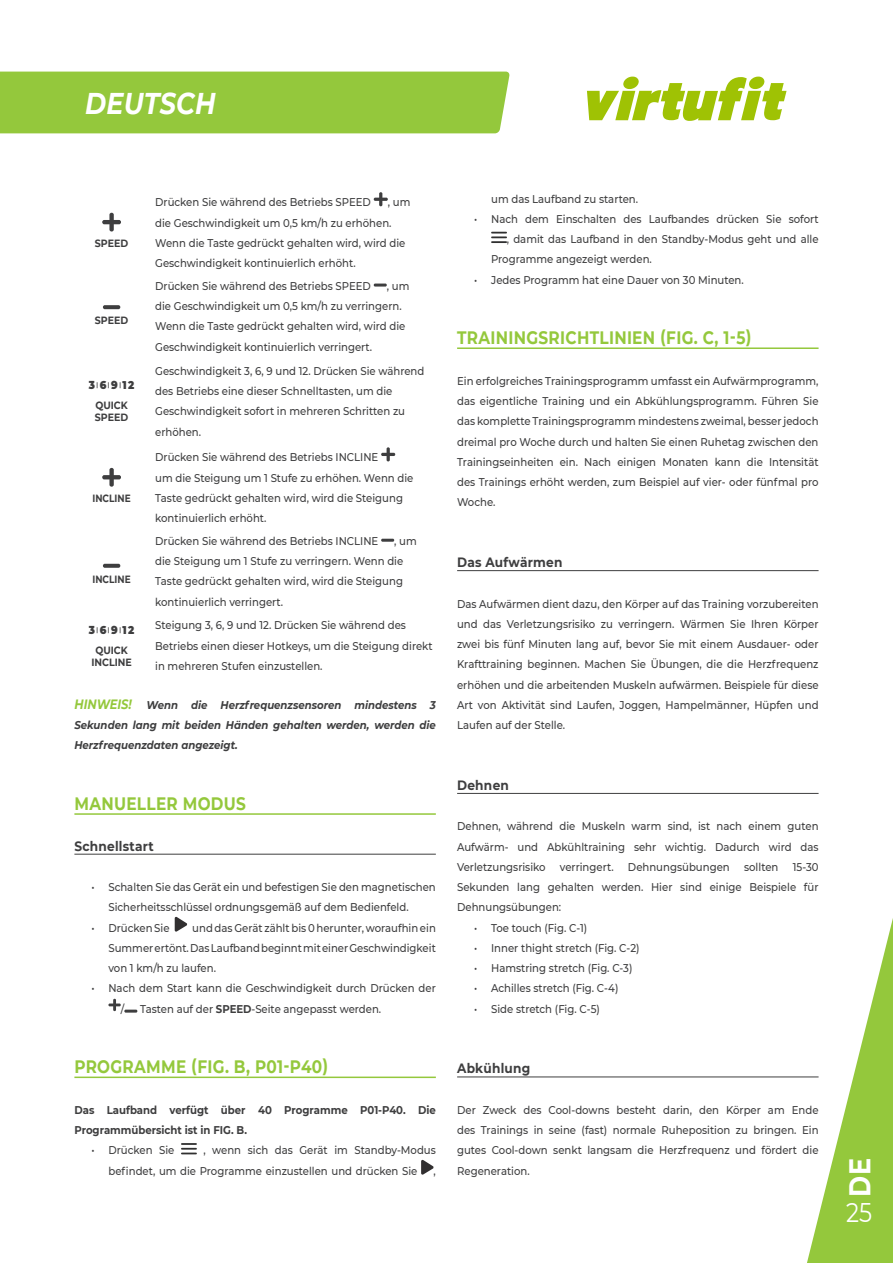
<style>
.page{position:relative;width:893px;height:1263px;background:#fff}
.page>*{position:absolute;margin:0;border:0;box-sizing:border-box;transform-origin:0 0}
.t1{font:italic 700 30px "Montserrat";letter-spacing:.01em;color:#fff;scale:.85 1}
.t2{font:700 30px "Montserrat";color:#fff;scale:.85 1}
.t3{font:27px "Montserrat";color:#fff;scale:.85 1}
.VF__Opsomming_platte_tekst{font:700 18px "Montserrat";letter-spacing:.02em;color:#94c83c;scale:.85 1}
.VF__Opsomming_platte_tekst-2{font:700 13.5px "Montserrat";letter-spacing:.02em;color:#3e3e3f;scale:.9 1}
.t4{font:500 11.25px/20.2px "Montserrat";color:#3e3e3f;scale:.9 1}
.VF__Opsomming_platte_tekst-3{font:italic 700 11.25px/20.2px "Montserrat";color:#3e3e3f;text-align:justify;scale:.9 1}
.t5{font:700 11.25px/20.2px "Montserrat";color:#3e3e3f;scale:.9 1}
.t6{font:900 11.25px "Montserrat";color:#3e3e3f;scale:.9 1}
.t7{font:700 10.5px/12px "Montserrat";color:#3e3e3f;scale:.9 1}
.t8{font:700 10.5px "Montserrat";color:#3e3e3f;scale:.85 1}
.s1{font-size:13.5px;color:#94c83c}
.s2{font-weight:700}
</style>
<div class="page">
<div style="left:0;top:72px;width:510px;height:61px;background:#94c83c"></div>
<svg style="left:587px;top:77px;width:199px;height:44px"></svg>
<svg style="left:798px;top:792px;width:95px;height:471px"></svg>
<hr style="left:457px;top:347px;width:362px;height:2px;background:#94c83c">
<hr style="left:457px;top:570px;width:362px;height:1px;background:#3e3e3f">
<hr style="left:457px;top:793px;width:362px;height:1px;background:#3e3e3f">
<hr style="left:457px;top:1076px;width:362px;height:1px;background:#3e3e3f">
<svg style="left:491px;top:232px;width:16px;height:11px"></svg>
<hr style="left:74px;top:813px;width:362px;height:2px;background:#94c83c">
<hr style="left:74px;top:854px;width:362px;height:1px;background:#3e3e3f">
<hr style="left:74px;top:1076px;width:362px;height:2px;background:#94c83c">
<svg style="left:102px;top:213px;width:19px;height:19px"></svg>
<svg style="left:374px;top:192px;width:14px;height:14px"></svg>
<svg style="left:103px;top:305px;width:17px;height:4px"></svg>
<svg style="left:374px;top:284px;width:13px;height:3px"></svg>
<svg style="left:102px;top:468px;width:19px;height:19px"></svg>
<svg style="left:381px;top:447px;width:14px;height:14px"></svg>
<svg style="left:103px;top:564px;width:17px;height:4px"></svg>
<svg style="left:381px;top:539px;width:13px;height:3px"></svg>
<svg style="left:175px;top:916px;width:12px;height:16px"></svg>
<svg style="left:108px;top:999px;width:29px;height:14px"></svg>
<svg style="left:181px;top:1143px;width:16px;height:11px"></svg>
<svg style="left:421px;top:1159px;width:13px;height:16px"></svg>
<h1 class="t1" style="left:85px;top:82px;width:155px">DEUTSCH</h1>
<p class="t7" style="left:95px;top:236px;width:39px">SPEED</p>
<p class="t7" style="left:95px;top:314px;width:39px">SPEED</p>
<p class="t6" style="left:89px;top:377px;width:52px">3<sup>|</sup>6<sup>|</sup>9<sup>|</sup>12</p>
<p class="t7" style="left:95px;top:399px;width:39px">QUICK<br>SPEED</p>
<p class="t8" style="left:93px;top:490px;width:46px">INCLINE</p>
<p class="t8" style="left:93px;top:571px;width:46px">INCLINE</p>
<p class="t4" style="left:155px;top:192px;width:241px">Drücken Sie während des Betriebs SPEED</p>
<p class="t4" style="left:155px;top:192px;width:285px;text-indent:233px">, um die Geschwindigkeit um 0,5 km/h zu erhöhen.<br>Wenn die Taste gedrückt gehalten wird, wird die Geschwindigkeit kontinuierlich erhöht.</p>
<p class="t4" style="left:155px;top:275px;width:241px">Drücken Sie während des Betriebs SPEED</p>
<p class="t4" style="left:155px;top:275px;width:284px;text-indent:232px">, um die Geschwindigkeit um 0,5 km/h zu verringern.<br>Wenn die Taste gedrückt gehalten wird, wird die Geschwindigkeit kontinuierlich verringert.</p>
<p class="t4" style="left:155px;top:360px;width:301px">Geschwindigkeit 3, 6, 9 und 12. Drücken Sie während des Betriebs eine dieser Schnelltasten, um die Geschwindigkeit sofort in mehreren Schritten zu erhöhen.</p>
<p class="t4" style="left:155px;top:447px;width:288px">Drücken Sie während des Betriebs INCLINE<br>um die Steigung um 1 Stufe zu erhöhen. Wenn die Taste gedrückt gehalten wird, wird die Steigung kontinuierlich erhöht.</p>
<p class="t4" style="left:155px;top:530px;width:249px">Drücken Sie während des Betriebs INCLINE</p>
<p class="t4" style="left:155px;top:530px;width:292px;text-indent:239px">, um die Steigung um 1 Stufe zu verringern. Wenn die<br>Taste gedrückt gehalten wird, wird die Steigung kontinuierlich verringert.</p>
<p class="t4" style="left:155px;top:615px;width:310px">Steigung 3, 6, 9 und 12. Drücken Sie während des<br>Betriebs einen dieser Hotkeys, um die Steigung direkt in mehreren Stufen einzustellen.</p>
<p class="VF__Opsomming_platte_tekst-3" style="left:74px;top:694px;width:403px"><span class="s1">HINWEIS!</span> Wenn die Herzfrequenzsensoren mindestens 3<br>Sekunden lang mit beiden Händen gehalten werden, werden die Herzfrequenzdaten angezeigt.</p>
<p class="t6" style="left:89px;top:621px;width:52px">3<sup>|</sup>6<sup>|</sup>9<sup>|</sup>12</p>
<p class="t7" style="left:91px;top:643px;width:46px;text-align:center">QUICK<br>INCLINE</p>
<p class="VF__Opsomming_platte_tekst" style="left:74px;top:791px;width:203px">MANUELLER MODUS</p>
<p class="VF__Opsomming_platte_tekst-2" style="left:74px;top:836px;width:90px">Schnellstart</p>
<p class="t4" style="left:108px;top:876px;width:365px;text-indent:-17px">• Schalten Sie das Gerät ein und befestigen Sie den magnetischen<br>Sicherheitsschlüssel ordnungsgemäß auf dem Bedienfeld.</p>
<p class="t4" style="left:91px;top:917px;width:88px">• Drücken Sie</p>
<p class="t4" style="left:108px;top:917px;width:365px;text-align:justify;text-indent:84px">und das Gerät zählt bis 0 herunter, woraufhin ein Summer ertönt. Das Laufband beginnt mit einer Geschwindigkeit von 1 km/h zu laufen.</p>
<p class="t4" style="left:121px;top:978px;width:352px;text-indent:-29px">• Nach dem Start kann die Geschwindigkeit durch Drücken der /</p>
<p class="t4" style="left:140px;top:998px;width:269px">Tasten auf der <span class="s2">SPEED</span>-Seite angepasst werden.</p>
<p class="VF__Opsomming_platte_tekst" style="left:74px;top:1054px;width:300px">PROGRAMME (FIG. B, P01-P40)</p>
<p class="t5" style="left:74px;top:1099px;width:403px">Das Laufband verfügt über 40 Programme P01-P40. Die<br>Programmübersicht ist in FIG. B.</p>
<p class="t4" style="left:91px;top:1140px;width:94px">• Drücken Sie</p>
<p class="t4" style="left:108px;top:1140px;width:365px;text-indent:95px">, wenn sich das Gerät im Standby-Modus befindet, um die Programme einzustellen und drücken Sie</p>
<p class="t4" style="left:434px;top:1160px;width:4px">,</p>
<p class="t4" style="left:491px;top:188px;width:165px">um das Laufband zu starten.</p>
<p class="t4" style="left:474px;top:208px;width:384px">• Nach dem Einschalten des Laufbandes drücken Sie sofort</p>
<p class="t4" style="left:507px;top:228px;width:348px">, damit das Laufband in den Standby-Modus geht und alle</p>
<p class="t4" style="left:491px;top:249px;width:180px">Programme angezeigt werden.</p>
<p class="t4" style="left:474px;top:269px;width:301px">• Jedes Programm hat eine Dauer von 30 Minuten.</p>
<p class="VF__Opsomming_platte_tekst" style="left:457px;top:325px;width:348px">TRAININGSRICHTLINIEN (FIG. C, 1-5)</p>
<p class="t4" style="left:457px;top:370px;width:403px;text-align:justify">Ein erfolgreiches Trainingsprogramm umfasst ein Aufwärmprogramm, das eigentliche Training und ein Abkühlungsprogramm. Führen Sie das komplette Trainingsprogramm mindestens zweimal, besser jedoch dreimal pro Woche durch und halten Sie einen Ruhetag zwischen den Trainingseinheiten ein. Nach einigen Monaten kann die Intensität des Trainings erhöht werden, zum Beispiel auf vier- oder fünfmal pro Woche.</p>
<p class="VF__Opsomming_platte_tekst-2" style="left:457px;top:552px;width:119px">Das Aufwärmen</p>
<p class="t4" style="left:457px;top:593px;width:403px;text-align:justify">Das Aufwärmen dient dazu, den Körper auf das Training vorzubereiten und das Verletzungsrisiko zu verringern. Wärmen Sie Ihren Körper zwei bis fünf Minuten lang auf, bevor Sie mit einem Ausdauer- oder Krafttraining beginnen. Machen Sie Übungen, die die Herzfrequenz erhöhen und die arbeitenden Muskeln aufwärmen. Beispiele für diese Art von Aktivität sind Laufen, Joggen, Hampelmänner, Hüpfen und Laufen auf der Stelle.</p>
<p class="VF__Opsomming_platte_tekst-2" style="left:457px;top:775px;width:59px">Dehnen</p>
<p class="t4" style="left:457px;top:816px;width:403px;text-align:justify">Dehnen, während die Muskeln warm sind, ist nach einem guten Aufwärm- und Abkühltraining sehr wichtig. Dadurch wird das Verletzungsrisiko</p>
<p class="t4" style="left:560px;top:856px;width:61px">verringert.</p>
<p class="t4" style="left:628px;top:856px;width:115px">Dehnungsübungen</p>
<p class="t4" style="left:744px;top:856px;width:40px">sollten</p>
<p class="t4" style="left:457px;top:856px;width:403px;text-align:justify;text-indent:336px">15-30<br>Sekunden lang gehalten werden. Hier sind einige Beispiele für Dehnungsübungen:</p>
<p class="t4" style="left:474px;top:917px;width:127px">• Toe touch (Fig. C-1)</p>
<p class="t4" style="left:474px;top:937px;width:185px">• Inner thight stretch (Fig. C-2)</p>
<p class="t4" style="left:474px;top:957px;width:177px">• Hamstring stretch (Fig. C-3)</p>
<p class="t4" style="left:474px;top:978px;width:162px">• Achilles stretch (Fig. C-4)</p>
<p class="t4" style="left:474px;top:998px;width:141px">• Side stretch (Fig. C-5)</p>
<p class="VF__Opsomming_platte_tekst-2" style="left:457px;top:1059px;width:83px">Abkühlung</p>
<p class="t4" style="left:457px;top:1099px;width:403px;text-align:justify">Der Zweck des Cool-downs besteht darin, den Körper am Ende des Trainings in seine (fast) normale Ruheposition zu bringen. Ein gutes Cool-down senkt langsam die Herzfrequenz und fördert die Regeneration.</p>
<h1 class="t2" style="left:838px;top:1197px;width:48px;rotate:-90deg">DE</h1>
<h2 class="t3" style="left:846px;top:1194px;width:32px">25</h2>
</div>
